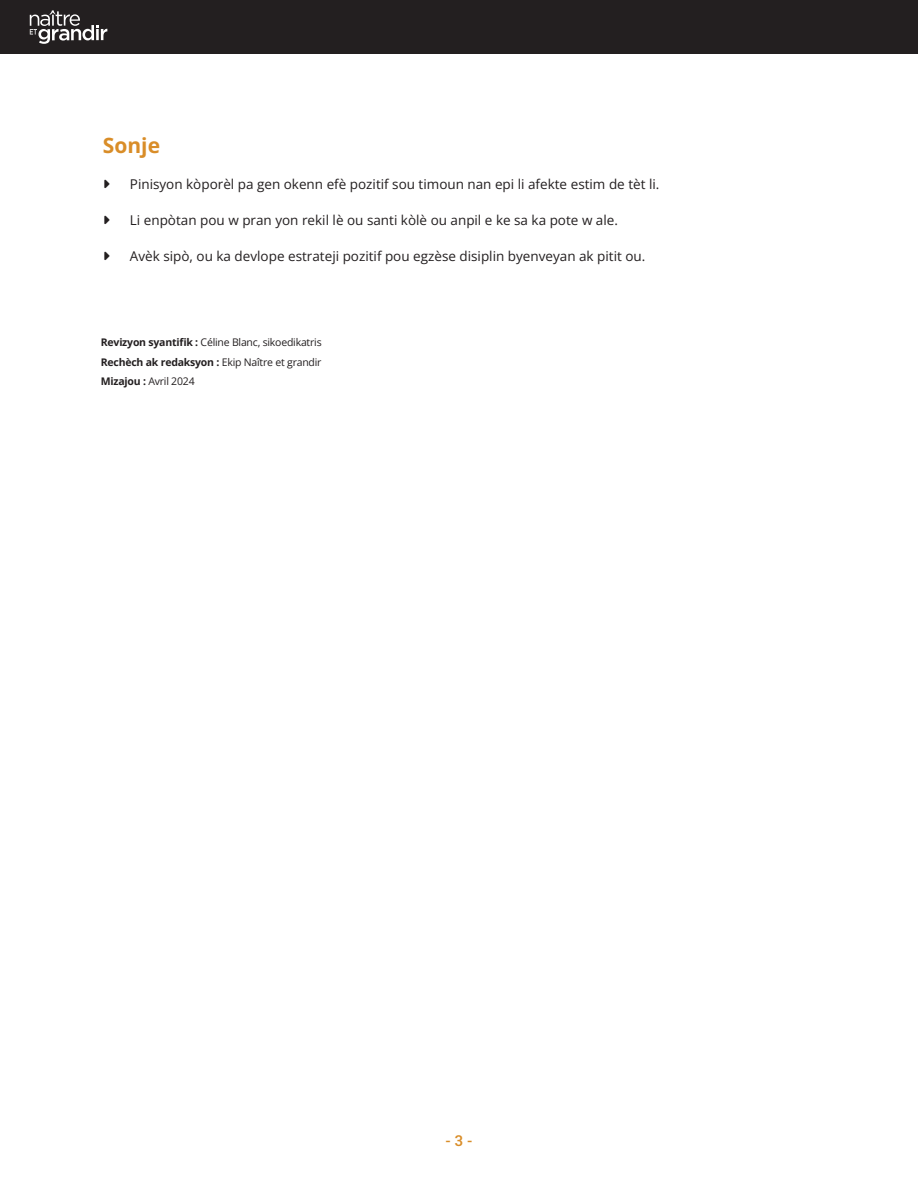
<style>
.page{position:relative;width:918px;height:1188px;background:#fff}
.page>*{position:absolute;margin:0;border:0;box-sizing:border-box;transform-origin:0 0}
.t1{font:700 21px "Open Sans";color:#d98d28}
.t2{font:500 15px "Roboto Slab";color:#d98d28}
.t3{font:13.5px "Open Sans";color:#231f20}
.t4{font:10.5px/19.5px "Open Sans";letter-spacing:-.02em;color:#231f20;text-align:justify}
.s1{font-weight:700}
</style>
<div class="page">
<div style="left:0;top:0;width:918px;height:54px;background:#231f20"></div>
<svg style="left:30px;top:10px;width:77px;height:34px"></svg>
<h1 class="t1" style="left:103px;top:131px;width:59px">Sonje</h1>
<p class="t3" style="left:130px;top:175px;width:531px">Pinisyon kòporèl pa gen okenn efè pozitif sou timoun nan epi li afekte estim de tèt li.</p>
<p class="t3" style="left:130px;top:211px;width:490px">Li enpòtan pou w pran yon rekil lè ou santi kòlè ou anpil e ke sa ka pote w ale.</p>
<p class="t3" style="left:130px;top:247px;width:517px">Avèk sipò, ou ka devlope estrateji pozitif pou egzèse disiplin byenveyan ak pitit ou.</p>
<p class="t4" style="left:101px;top:332px;width:222px"><span class="s1">Revizyon syantifik :</span> Céline Blanc, sikoedikatris <span class="s1">Rechèch ak redaksyon :</span> Ekip Naître et grandir <span class="s1">Mizajou :</span> Avril 2024</p>
<p class="t2" style="left:445px;top:1130px;width:29px">- 3 -</p>
</div>
